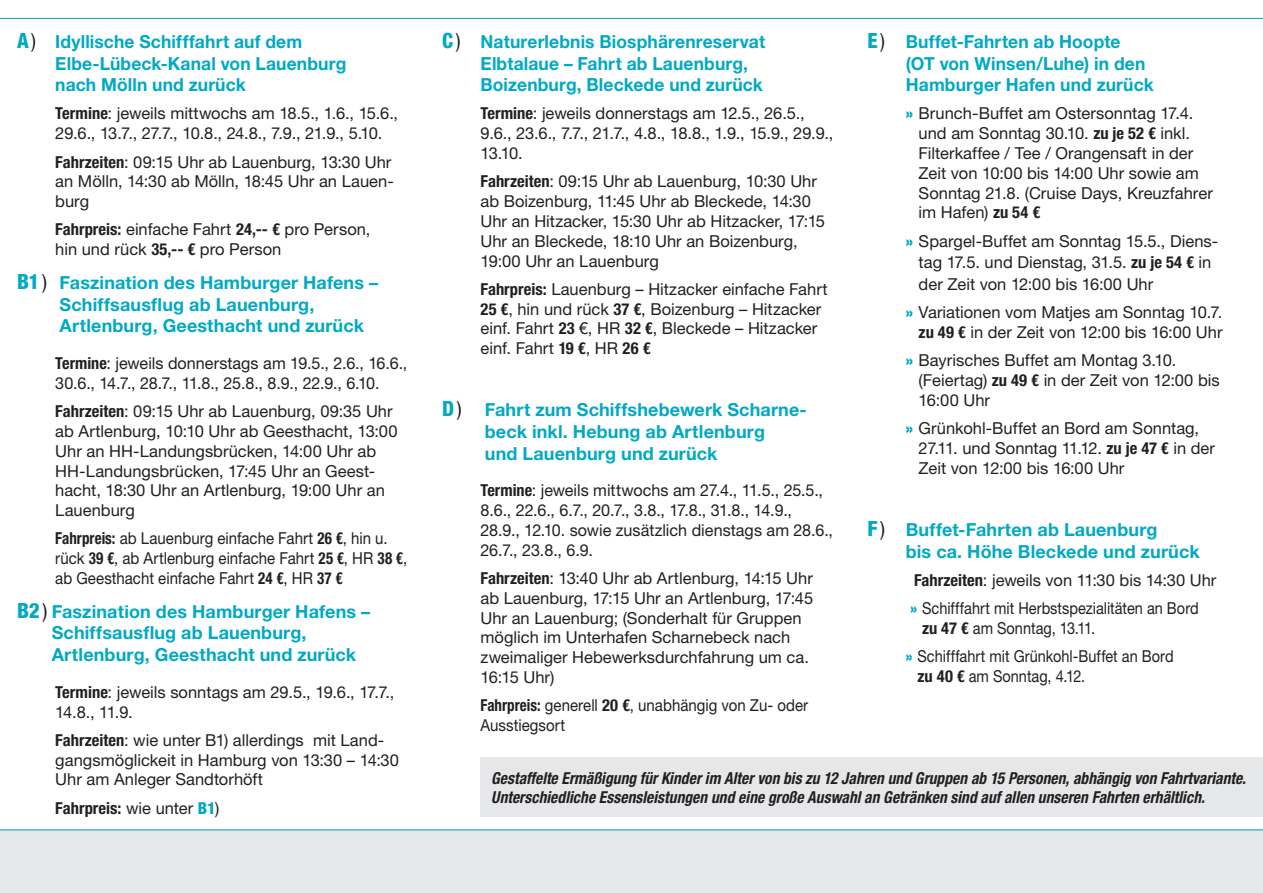
<style>
.page{position:relative;width:1263px;height:893px;background:#fff}
.page>*{position:absolute;margin:0;border:0;box-sizing:border-box;transform-origin:0 0}
.t1{font:700 18px/21.6px "Helvetica Neue LT Std";letter-spacing:.01em;color:#01a9c4}
.t2{font:16.5px/19.8px "Helvetica Neue LT Std";color:#231f20}
.t3{font:italic 700 condensed 16.5px/19.8px "Helvetica Neue LT Std";letter-spacing:.005em;color:#231f20;scale:.94 1}
.t4{font:16.5px/19.8px "Helvetica Neue LT Std";color:#231f20;scale:.91 1}
.t5{font:16.5px/28.3px "Helvetica Neue LT Std";color:#231f20;scale:.88 1}
.t6{font:700 condensed 16.5px "Helvetica Neue LT Std";color:#231f20}
.s1{font-weight:800;font-stretch:condensed;font-size:21px}
.s2{font-weight:400;font-stretch:condensed;font-size:21px;color:#231f20}
.s3{font-weight:700;font-stretch:condensed}
.s4{font-weight:400;font-stretch:normal}
.s5{font-weight:800;color:#01a9c4}
.s6{font-weight:900;color:#01a9c4}
</style>
<div class="page">
<div style="left:480px;top:757px;width:783px;height:59px;background:#e6e7e9"></div>
<div style="left:0;top:830px;width:1263px;height:63px;background:#e6e7e9"></div>
<hr style="left:0;top:18px;width:1263px;height:1px;background:#01a9c4">
<p class="t1" style="left:55px;top:30px;width:293px;text-indent:-38px"><span class="s1">A</span><span class="s2">)</span> Idyllische Schifffahrt auf dem<br>Elbe-Lübeck-Kanal von Lauenburg nach Mölln und zurück</p>
<p class="t2" style="left:55px;top:103px;width:344px"><span class="s3">Termine</span>: jeweils mittwochs am 18.5., 1.6., 15.6.,<br>29.6., 13.7., 27.7., 10.8., 24.8., 7.9., 21.9., 5.10.</p>
<p class="t2" style="left:55px;top:152px;width:340px"><span class="s3">Fahrzeiten</span>: 09:15 Uhr ab Lauenburg, 13:30 Uhr an Mölln, 14:30 ab Mölln, 18:45 Uhr an Lauen&shy;burg</p>
<p class="t2" style="left:55px;top:219px;width:317px"><span class="s3">Fahrpreis:</span> einfache Fahrt <span class="s3">24,-- €</span> pro Person, hin und rück <span class="s3">35,-- €</span> pro Person</p>
<p class="t1" style="left:60px;top:271px;width:320px;text-indent:-43px"><span class="s1">B1</span><span class="s2">)</span> Faszination des Hamburger Hafens –<br>Schiffsausflug ab Lauenburg,<br>Artlenburg, Geesthacht und zurück</p>
<p class="t2" style="left:55px;top:353px;width:353px"><span class="s3">Termine</span>: jeweils donnerstags am 19.5., 2.6., 16.6.,<br>30.6., 14.7., 28.7., 11.8., 25.8., 8.9., 22.9., 6.10.</p>
<p class="t2" style="left:55px;top:401px;width:344px"><span class="s3">Fahrzeiten</span>: 09:15 Uhr ab Lauenburg, 09:35 Uhr ab Artlenburg, 10:10 Uhr ab Geesthacht, 13:00<br>Uhr an HH-Landungsbrücken, 14:00 Uhr ab HH-Landungsbrücken, 17:45 Uhr an Geest&shy;hacht, 18:30 Uhr an Artlenburg, 19:00 Uhr an Lauenburg</p>
<p class="t4" style="left:55px;top:528px;width:388px"><span class="s3">Fahrpreis:</span> ab Lauenburg einfache Fahrt <span class="s3">26 €</span>, hin u. rück <span class="s3">39 €</span>, ab Artlenburg einfache Fahrt <span class="s3">25 €</span>, HR <span class="s3">38 €</span>, ab Geesthacht einfache Fahrt <span class="s3">24 €</span>, HR <span class="s3">37 €</span></p>
<p class="t1" style="left:52px;top:600px;width:320px;text-indent:-35px"><span class="s1">B2</span><span class="s2">)</span> Faszination des Hamburger Hafens –<br>Schiffsausflug ab Lauenburg,<br>Artlenburg, Geesthacht und zurück</p>
<p class="t2" style="left:55px;top:682px;width:341px"><span class="s3">Termine</span>: jeweils sonntags am 29.5., 19.6., 17.7.,<br>14.8., 11.9.</p>
<p class="t2" style="left:55px;top:730px;width:345px"><span class="s3">Fahrzeiten</span>: wie unter B1) allerdings mit Land&shy;gangsmöglickeit in Hamburg von 13:30 – 14:30<br>Uhr am Anleger Sandtorhöft</p>
<p class="t6" style="left:55px;top:798px;width:166px">Fahrpreis: <span class="s4">wie unter</span> <span class="s5">B1</span><span class="s4">)</span></p>
<p class="t1" style="left:480px;top:30px;width:286px;text-indent:-38px"><span class="s1">C</span><span class="s2">)</span> Naturerlebnis Biosphärenreservat<br>Elbtalaue – Fahrt ab Lauenburg,<br>Boizenburg, Bleckede und zurück</p>
<p class="t2" style="left:480px;top:103px;width:354px"><span class="s3">Termine</span>: jeweils donnerstags am 12.5., 26.5.,<br>9.6., 23.6., 7.7., 21.7., 4.8., 18.8., 1.9., 15.9., 29.9.,<br>13.10.</p>
<p class="t2" style="left:480px;top:171px;width:346px"><span class="s3">Fahrzeiten</span>: 09:15 Uhr ab Lauenburg, 10:30 Uhr ab Boizenburg, 11:45 Uhr ab Bleckede, 14:30<br>Uhr an Hitzacker, 15:30 Uhr ab Hitzacker, 17:15<br>Uhr an Bleckede, 18:10 Uhr an Boizenburg, 19:00 Uhr an Lauenburg</p>
<p class="t2" style="left:480px;top:279px;width:349px"><span class="s3">Fahrpreis:</span> Lauenburg – Hitzacker einfache Fahrt <span class="s3">25 €</span>, hin und rück <span class="s3">37 €</span>, Boizenburg – Hitzacker einf. Fahrt <span class="s3">23</span> €, HR <span class="s3">32 €</span>, Bleckede – Hitzacker einf. Fahrt <span class="s3">19 €</span>, HR <span class="s3">26 €</span></p>
<p class="t1" style="left:906px;top:30px;width:250px;text-indent:-38px"><span class="s1">E</span><span class="s2">)</span> Buffet-Fahrten ab Hoopte (OT von Winsen/Luhe) in den<br>Hamburger Hafen und zurück</p>
<p class="t2" style="left:919px;top:103px;width:296px;text-indent:-13px"><span class="s6">»</span> Brunch-Buffet am Ostersonntag 17.4. und am Sonntag 30.10. <span class="s3">zu je 52 €</span> inkl.<br>Filterkaffee / Tee / Orangensaft in der Zeit von 10:00 bis 14:00 Uhr sowie am Sonntag 21.8. (Cruise Days, Kreuzfahrer im Hafen) <span class="s3">zu 54 €</span></p>
<p class="t2" style="left:919px;top:230px;width:301px;line-height:21.6px;text-indent:-13px"><span class="s6">»</span> Spargel-Buffet am Sonntag 15.5., Diens&shy;tag 17.5. und Dienstag, 31.5. <span class="s3">zu je 54 €</span> in der Zeit von 12:00 bis 16:00 Uhr</p>
<p class="t2" style="left:906px;top:302px;width:318px;text-align:right"><span class="s6">»</span> Variationen vom Matjes am Sonntag 10.7. <span class="s3">zu 49 €</span> in der Zeit von 12:00 bis 16:00 Uhr</p>
<p class="t2" style="left:919px;top:350px;width:303px;text-indent:-13px"><span class="s6">»</span> Bayrisches Buffet am Montag 3.10. (Feiertag) <span class="s3">zu 49 €</span> in der Zeit von 12:00 bis<br>16:00 Uhr</p>
<p class="t2" style="left:919px;top:418px;width:298px;text-indent:-13px"><span class="s6">»</span> Grünkohl-Buffet an Bord am Sonntag,<br>27.11. und Sonntag 11.12. <span class="s3">zu je 47 €</span> in der<br>Zeit von 12:00 bis 16:00 Uhr</p>
<p class="t1" style="left:485px;top:399px;width:324px;text-indent:-43px"><span class="s1">D</span><span class="s2">)</span> Fahrt zum Schiffshebewerk Scharne&shy;beck inkl. Hebung ab Artlenburg<br>und Lauenburg und zurück</p>
<p class="t2" style="left:480px;top:480px;width:354px"><span class="s3">Termine</span>: jeweils mittwochs am 27.4., 11.5., 25.5., 8.6., 22.6., 6.7., 20.7., 3.8., 17.8., 31.8., 14.9., 28.9., 12.10. sowie zusätzlich dienstags am 28.6., 26.7., 23.8., 6.9.</p>
<p class="t2" style="left:480px;top:568px;width:334px"><span class="s3">Fahrzeiten</span>: 13:40 Uhr ab Artlenburg, 14:15 Uhr ab Lauenburg, 17:15 Uhr an Artlenburg, 17:45<br>Uhr an Lauenburg; (Sonderhalt für Gruppen möglich im Unterhafen Scharnebeck nach zweimaliger Hebewerksdurchfahrung um ca.<br>16:15 Uhr)</p>
<p class="t4" style="left:480px;top:695px;width:362px"><span class="s3">Fahrpreis:</span> generell <span class="s3">20 €</span>, unabhängig von Zu- oder<br>Ausstiegsort</p>
<p class="t3" style="left:491px;top:768px;width:804px">Gestaffelte Ermäßigung für Kinder im Alter von bis zu 12 Jahren und Gruppen ab 15 Personen, abhängig von Fahrtvariante.<br>Unterschiedliche Essensleistungen und eine große Auswahl an Getränken sind auf allen unseren Fahrten erhältlich.</p>
<p class="t1" style="left:906px;top:518px;width:295px;text-indent:-38px"><span class="s1">F</span> <span class="s2">)</span> Buffet-Fahrten ab Lauenburg<br>bis ca. Höhe Bleckede und zurück</p>
<p class="t2" style="left:910px;top:566px;width:307px;line-height:28.3px"><span class="s3">Fahrzeiten</span>: jeweils von 11:30 bis 14:30 Uhr <span class="s6">»</span> Schifffahrt mit Herbstspezialitäten an Bord</p>
<p class="t5" style="left:906px;top:614px;width:306px;text-indent:16px"><span class="s3">zu 47 €</span> am Sonntag, 13.11.<br><span class="s6">»</span> Schifffahrt mit Grünkohl-Buffet an Bord</p>
<p class="t5" style="left:917px;top:662px;width:192px"><span class="s3">zu 40 €</span> am Sonntag, 4.12.</p>
</div>
